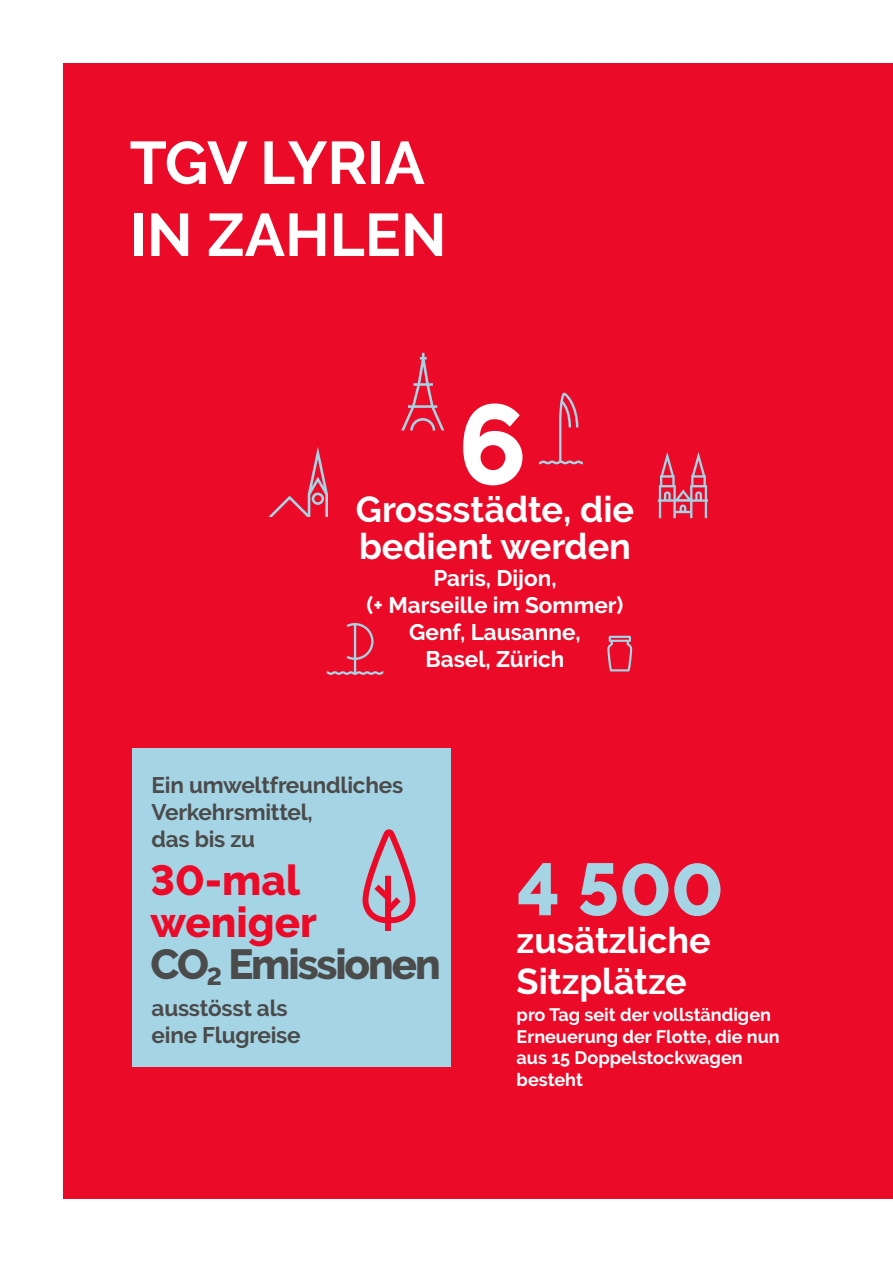
<style>
.page{position:relative;width:893px;height:1263px;background:#fff}
.page>*{position:absolute;margin:0;border:0;box-sizing:border-box;transform-origin:0 0}
.t1{font:800 112.8px "Raleway";color:#fff}
.t2{font:800 73.5px "Raleway";color:#a5d4e5}
.t3{font:700 60px/72px "Raleway";color:#fff}
.t4{font:800 42px/42px "Raleway";letter-spacing:-.05em;color:#eb0a28}
.t5{font:700 36px/40.5px "Raleway";color:#fff}
.t6{font:700 22.5px/27px "Raleway";letter-spacing:-.01em;color:#4b4b4b}
.t7{font:700 22.5px/27px "Raleway";color:#fff;text-align:center}
.t8{font:700 18px/21.6px "Raleway";color:#fff}
.s1{color:#4b4b4b}
</style>
<div class="page">
<div style="left:64px;top:64px;width:829px;height:1135px;background:#eb0a28"></div>
<svg style="left:401px;top:353px;width:43px;height:77px"></svg>
<svg style="left:658px;top:452px;width:50px;height:66px"></svg>
<svg style="left:539px;top:393px;width:44px;height:71px"></svg>
<svg style="left:607px;top:636px;width:25px;height:35px"></svg>
<svg style="left:268px;top:447px;width:60px;height:70px"></svg>
<svg style="left:327px;top:623px;width:56px;height:52px"></svg>
<div style="left:132px;top:748px;width:319px;height:319px;background:#a5d4e5"></div>
<svg style="left:362px;top:829px;width:54px;height:102px"></svg>
<h3 class="t3" style="left:130px;top:127px;width:318px">TGV LYRIA<br>IN ZAHLEN</h3>
<h1 class="t1" style="left:458px;top:380px;width:70px">6</h1>
<h3 class="t5" style="left:356px;top:491px;width:280px;line-height:37.5px">Grossstädte, die bedient werden</h3>
<p class="t7" style="left:367px;top:565px;width:258px">Paris, Dijon,<br>(+ Marseille im Sommer)<br>Genf, Lausanne,<br>Basel, Zürich</p>
<p class="t6" style="left:152px;top:771px;width:253px">Ein umweltfreundliches<br>Verkehrsmittel,<br>das bis zu</p>
<h3 class="t4" style="left:151px;top:859px;width:292px">30-mal weniger<br><span class="s1">CO</span><sub>2</sub> <span class="s1">Emissionen</span></h3>
<p class="t6" style="left:152px;top:995px;width:150px">ausstösst als eine Flugreise</p>
<h2 class="t2" style="left:517px;top:848px;width:208px">4 500</h2>
<h3 class="t5" style="left:517px;top:920px;width:196px">zusätzliche<br>Sitzplätze</h3>
<p class="t8" style="left:517px;top:1004px;width:265px">pro Tag seit der vollständigen<br>Erneuerung der Flotte, die nun aus 15 Doppelstockwagen besteht</p>
</div>
